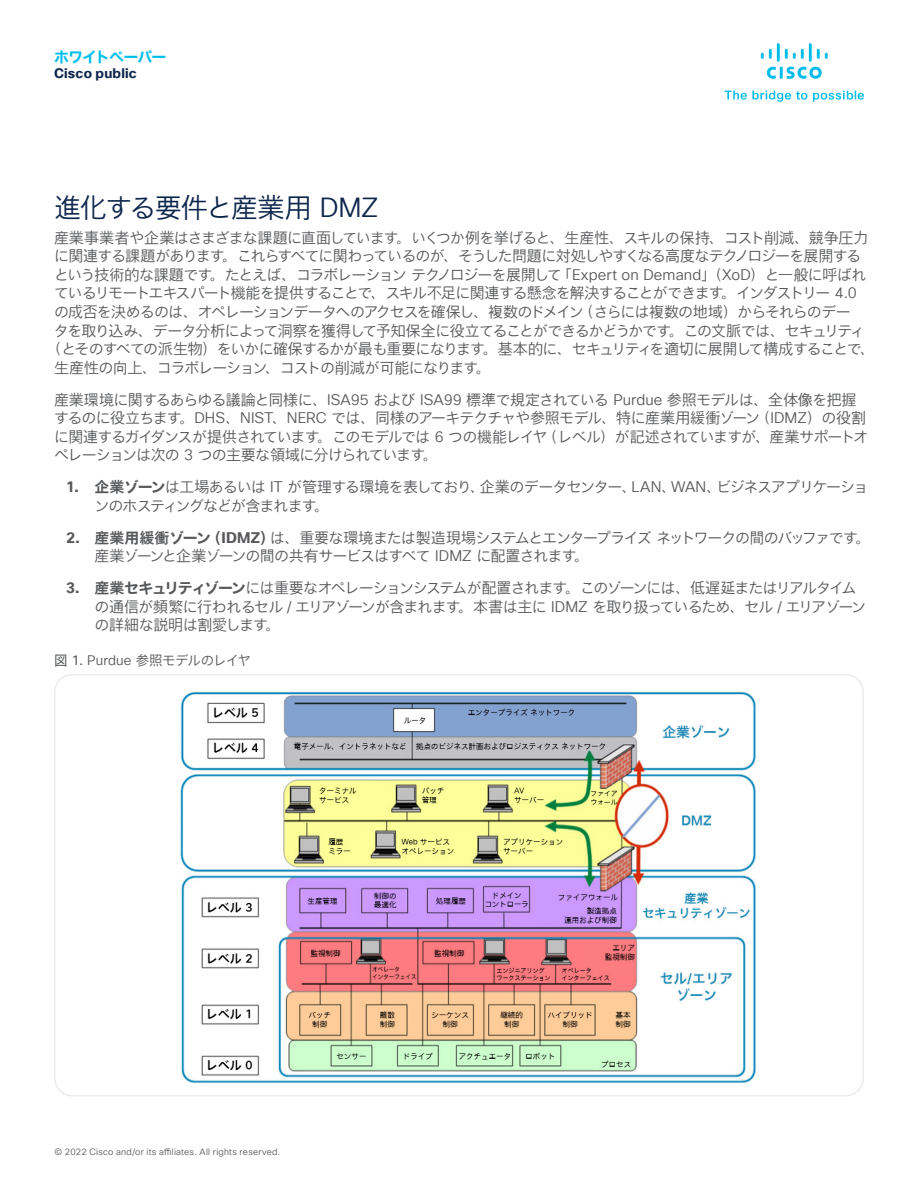
<style>
.page{position:relative;width:918px;height:1188px;background:#fff}
.page>*{position:absolute;margin:0;border:0;box-sizing:border-box;transform-origin:0 0}
.Paragraph_Style6{font:27px "Cisco Sans JPN Light";letter-spacing:-.045em;color:#0d264d}
.Paragraph_Style1{font:15px/18.5px "Cisco Sans JPN Light";letter-spacing:-.055em;color:#57585a}
.Paragraph_Style7{font:15px/18.6px "Cisco Sans JPN Light";letter-spacing:-.065em;color:#57585a}
.Paragraph_Style5{font:15px "Cisco Sans JPN Bold";letter-spacing:-.06em;color:#01beeb}
.Paragraph_Style3{font:13.5px "Cisco Sans JPN Light";letter-spacing:-.045em;color:#57585a}
.Paragraph_Style3-2{font:700 13.5px "Cisco Sans TT";letter-spacing:.015em;color:#0d264d}
.Paragraph_Style3-3{font:9px "Cisco Sans TT Light";letter-spacing:.025em;color:#57585a}
.s1{font-family:"Cisco Sans TT Light"}
.s2{font-family:"Cisco Sans TT";font-weight:700}
.s3{font-family:"Cisco Sans JPN Bold"}
.s4{font-family:"Cisco Sans JPN"}
.s5{font-family:"Cisco Sans TT"}
</style>
<div class="page">
<svg style="left:54px;top:674px;width:810px;height:422px"></svg>
<svg style="left:725px;top:91px;width:82px;height:11px"></svg>
<svg style="left:813px;top:91px;width:51px;height:11px"></svg>
<svg style="left:761px;top:43px;width:67px;height:36px"></svg>
<p class="Paragraph_Style5" style="left:54px;top:46px;width:114px">ホワイトペーパー</p>
<p class="Paragraph_Style3-2" style="left:54px;top:65px;width:84px">Cisco public</p>
<p class="Paragraph_Style6" style="left:54px;top:190px;width:326px">進化する要件と産業用 <span class="s1">DMZ</span></p>
<p class="Paragraph_Style1" style="left:54px;top:229px;width:816px">産業事業者や企業はさまざまな課題に直面しています。いくつか例を挙げると、生産性、スキルの保持、コスト削減、競争圧力</p>
<p class="Paragraph_Style1" style="left:54px;top:248px;width:809px">に関連する課題があります。これらすべてに関わっているのが、そうした問題に対処しやすくなる高度なテクノロジーを展開する</p>
<p class="Paragraph_Style1" style="left:54px;top:267px;width:814px">という技術的な課題です。たとえば、コラボレーションテクノロジーを展開して「<span class="s1">Expert on Demand</span>」（<span class="s1">XoD</span>）と一般に呼ばれ</p>
<p class="Paragraph_Style1" style="left:54px;top:285px;width:804px">ているリモートエキスパート機能を提供することで、スキル不足に関連する懸念を解決することができます。インダストリー <span class="s1">4.0</span></p>
<p class="Paragraph_Style1" style="left:54px;top:304px;width:798px">の成否を決めるのは、オペレーションデータへのアクセスを確保し、複数のドメイン（さらには複数の地域）からそれらのデー</p>
<p class="Paragraph_Style1" style="left:54px;top:322px;width:813px">タを取り込み、データ分析によって洞察を獲得して予知保全に役立てることができるかどうかです。この文脈では、セキュリティ</p>
<p class="Paragraph_Style1" style="left:46px;top:341px;width:830px">（とそのすべての派生物）をいかに確保するかが最も重要になります。基本的に、セキュリティを適切に展開して構成することで、</p>
<p class="Paragraph_Style1" style="left:54px;top:359px;width:438px">生産性の向上、コラボレーション、コストの削減が可能になります。</p>
<p class="Paragraph_Style1" style="left:54px;top:391px;width:816px">産業環境に関するあらゆる議論と同様に、<span class="s1">ISA95</span> および <span class="s1">ISA99</span> 標準で規定されている <span class="s1">Purdue</span> 参照モデルは、全体像を把握するのに役立ちます。<span class="s1">DHS</span>、<span class="s1">NIST</span>、<span class="s1">NERC</span> では、同様のアーキテクチャや参照モデル、特に産業用緩衝ゾーン（<span class="s1">IDMZ</span>）の役割に関連するガイダンスが提供されています。このモデルでは <span class="s1">6</span> つの機能レイヤ（レベル）が記述されていますが、産業サポートオペレーションは次の <span class="s1">3</span> つの主要な領域に分けられています。</p>
<p class="Paragraph_Style7" style="left:94px;top:479px;width:776px;text-indent:-28px"><span class="s2">1.</span> <span class="s3">企業ゾーン</span>は工場あるいは <span class="s1">IT</span> が管理する環境を表しており、企業のデータセンター、<span class="s1">LAN</span>、<span class="s1">WAN</span>、ビジネスアプリケーションのホスティングなどが含まれます。</p>
<p class="Paragraph_Style7" style="left:94px;top:529px;width:778px;text-indent:-28px"><span class="s2">2.</span> <span class="s3">産業用緩衝ゾーン（</span><span class="s2">IDMZ</span><span class="s3">）</span>は、重要な環境または製造現場システムとエンタープライズネットワークの間のバッファです。産業ゾーンと企業ゾーンの間の共有サービスはすべて <span class="s1">IDMZ</span> に配置されます。</p>
<p class="Paragraph_Style7" style="left:94px;top:580px;width:773px;text-indent:-28px"><span class="s2">3.</span> <span class="s3">産業セキュリティゾーン</span>には重要なオペレーションシステムが配置されます。このゾーンには、低遅延またはリアルタイムの通信が頻繁に行われるセル <span class="s1">/</span> エリアゾーンが含まれます。本書は主に <span class="s1">IDMZ</span> を取り扱っているため、セル <span class="s1">/</span> エリアゾーンの詳細な説明は割愛します。</p>
<p class="Paragraph_Style3" style="left:54px;top:652px;width:198px"><span class="s4">図</span> <span class="s5">1.</span> <span class="s1">Purdue</span> 参照モデルのレイヤ</p>
<p class="Paragraph_Style3-3" style="left:54px;top:1146px;width:227px">© 2022 Cisco and/or its affiliates. All rights reserved.</p>
</div>
